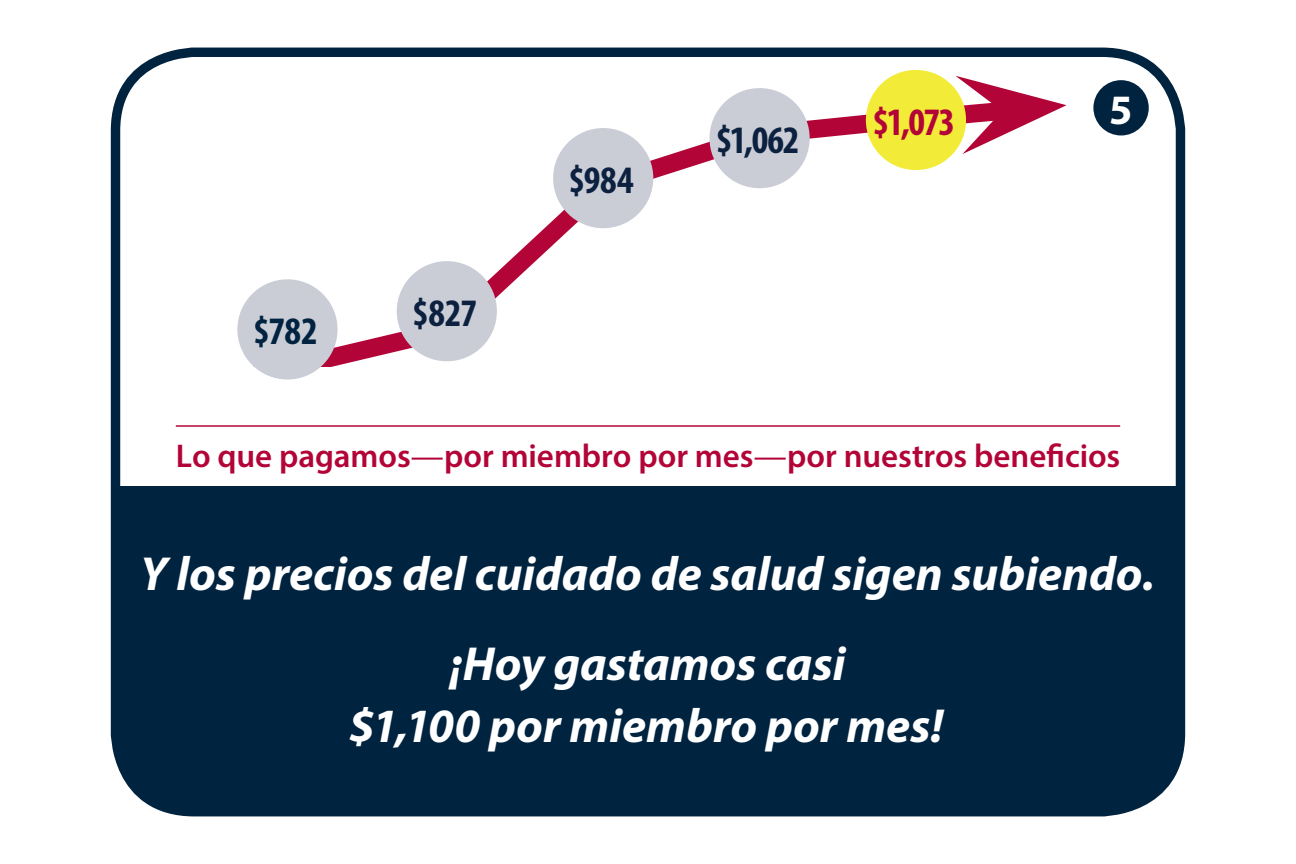
<style>
.page{position:relative;width:1296px;height:864px;background:#fff}
.page>*{position:absolute;margin:0;border:0;box-sizing:border-box;transform-origin:0 0}
.t1{font:italic 700 48px/90px "Myriad Pro";color:#fff;text-align:center}
.t2{font:700 42px "Myriad Pro";color:#fff}
.t3{font:700 condensed 39px "Myriad Pro";letter-spacing:-.015em;color:#0b213f}
.t4{font:700 condensed 39px "Myriad Pro";color:#b30437}
.t5{font:700 condensed 39px "Myriad Pro";color:#002340}
.t6{font:600 33px "Myriad Pro";color:#b30437}
.s1{font-weight:400}
</style>
<div class="page">
<div style="left:111px;top:48px;width:1074px;height:768px;border:9px solid #002340;border-radius:79px"></div>
<div style="left:1093px;top:80px;width:56px;height:55px;background:#002340;border-radius:50%"></div>
<div style="left:117px;top:486px;width:1062px;height:324px;background:#002340"></div>
<svg style="left:322px;top:91px;width:633px;height:276px"></svg>
<svg style="left:956px;top:76px;width:111px;height:78px"></svg>
<div style="left:553px;top:128px;width:100px;height:100px;background:#cbcdd6;border-radius:50%"></div>
<div style="left:709px;top:88px;width:101px;height:100px;background:#cbcdd6;border-radius:50%"></div>
<div style="left:866px;top:70px;width:100px;height:100px;background:#f2eb38;border-radius:50%"></div>
<div style="left:397px;top:261px;width:100px;height:100px;background:#cbcdd6;border-radius:50%"></div>
<div style="left:237px;top:279px;width:101px;height:101px;background:#cbcdd6;border-radius:50%"></div>
<hr style="left:176px;top:425px;width:944px;height:2px;background:#b30437">
<p class="t5" style="left:253px;top:307px;width:66px">$782</p>
<p class="t3" style="left:412px;top:288px;width:66px">$827</p>
<p class="t3" style="left:569px;top:155px;width:67px">$984</p>
<p class="t3" style="left:716px;top:115px;width:85px">$1,062</p>
<p class="t4" style="left:873px;top:97px;width:84px">$1,073</p>
<p class="t2" style="left:1109px;top:82px;width:25px">5</p>
<p class="t6" style="left:176px;top:435px;width:946px">Lo que pagamos<span class="s1">—</span>por miembro por mes<span class="s1">—</span>por nuestros beneficios</p>
<p class="t1" style="left:140px;top:527px;width:1016px">Y los precios del cuidado de salud sigen subiendo. ¡Hoy gastamos casi</p>
<p class="t1" style="left:349px;top:680px;width:596px">$1,100 por miembro por mes!</p>
</div>
